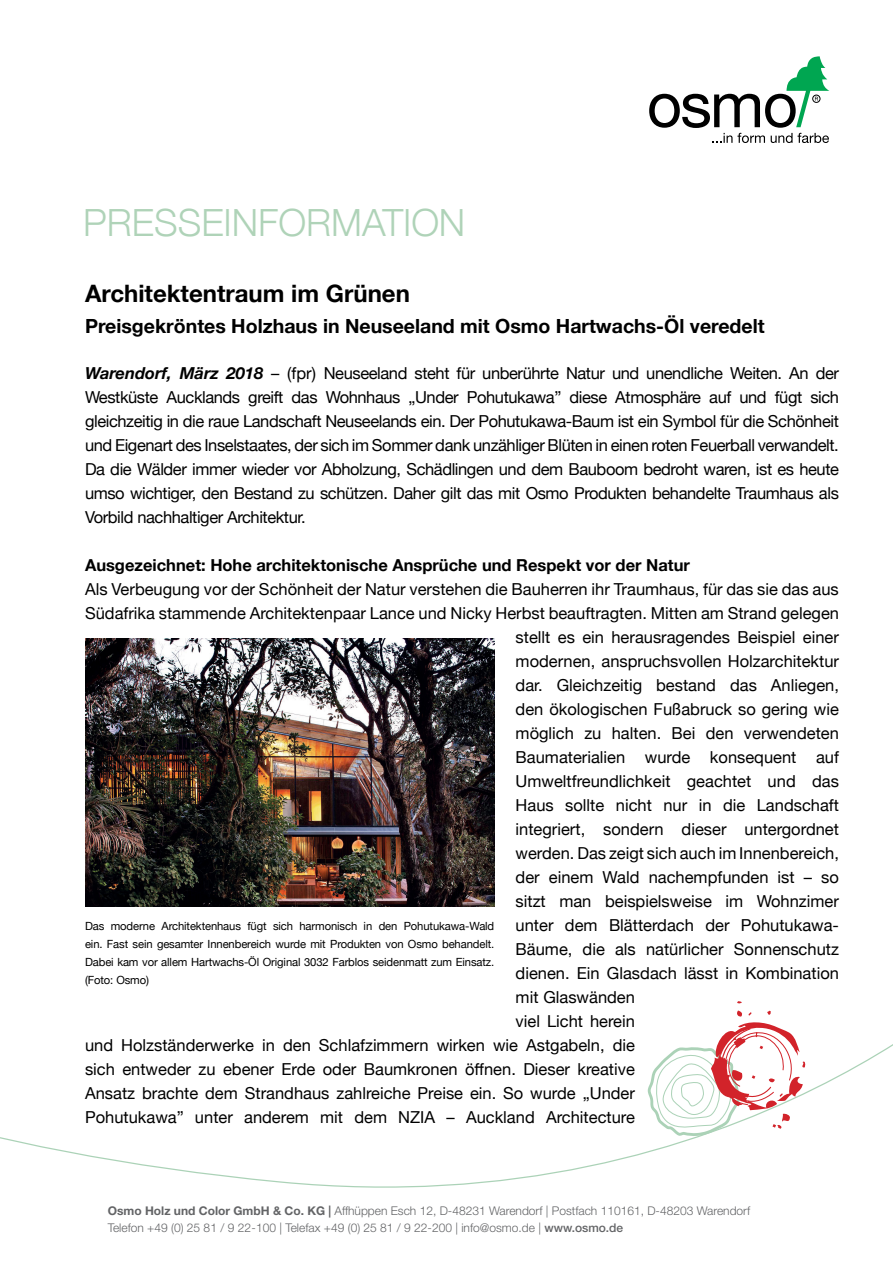
<style>
.page{position:relative;width:893px;height:1263px;background:#fff}
.page>*{position:absolute;margin:0;border:0;box-sizing:border-box;transform-origin:0 0}
.t1{font:300 37.5px "Helvetica Neue";color:#afd3b8}
.t2{font:300 37.5px "Helvetica Neue";letter-spacing:.05em;color:#abd2b7}
.t3{font:700 24px "Helvetica Neue";color:#000}
.t4{font:700 19.5px "Helvetica Neue";color:#000}
.t5{font:16.5px/24px "Helvetica Neue";color:#000;text-align:justify}
.t6{font:700 16.5px "Helvetica Neue";color:#000}
.t7{font:300 12px/16.5px "Helvetica Neue";color:#636466}
.t8{font:11.25px/18px "Helvetica Neue";letter-spacing:-.01em;color:#000;text-align:justify}
.s1{font-weight:700;font-style:italic}
.s2{font-weight:700}
.s3{font-weight:500}
</style>
<div class="page">
<svg style="left:649px;top:56px;width:180px;height:87px"></svg>
<svg style="left:0;top:1044px;width:893px;height:144px"></svg>
<svg style="left:737px;top:1001px;width:5px;height:3px"></svg>
<svg style="left:646px;top:1010px;width:160px;height:128px"></svg>
<img style="left:85px;top:638px;width:409px;height:268px">
<h1 class="t2" style="left:108px;top:198px;width:415px">Presseinformation</h1>
<h1 class="t1" style="left:83px;top:192px;width:383px">PRESSEINFORMATION</h1>
<h2 class="t3" style="left:85px;top:275px;width:326px">Architektentraum im Grünen</h2>
<p class="t4" style="left:85px;top:311px;width:681px">Preisgekröntes Holzhaus in Neuseeland mit Osmo Hartwachs-Öl veredelt</p>
<p class="t5" style="left:85px;top:362px;width:755px"><span class="s1">Warendorf, März 2018</span> – (fpr) Neuseeland steht für unberührte Natur und unendliche Weiten. An der Westküste Aucklands greift das Wohnhaus „Under Pohutukawa” diese Atmosphäre auf und fügt sich gleichzeitig in die raue Landschaft Neuseelands ein. Der Pohutukawa-Baum ist ein Symbol für die Schönheit und Eigenart des Inselstaates, der sich im Sommer dank unzähliger Blüten in einen roten Feuerball verwandelt.<br>Da die Wälder immer wieder vor Abholzung, Schädlingen und dem Bauboom bedroht waren, ist es heute umso wichtiger, den Bestand zu schützen. Daher gilt das mit Osmo Produkten behandelte Traumhaus als Vorbild nachhaltiger Architektur.</p>
<p class="t6" style="left:85px;top:552px;width:606px">Ausgezeichnet: Hohe architektonische Ansprüche und Respekt vor der Natur</p>
<p class="t5" style="left:85px;top:578px;width:755px">Als Verbeugung vor der Schönheit der Natur verstehen die Bauherren ihr Traumhaus, für das sie das aus</p>
<p class="t5" style="left:85px;top:602px;width:755px">Südafrika stammende Architektenpaar Lance und Nicky Herbst beauftragten. Mitten am Strand gelegen</p>
<p class="t5" style="left:516px;top:626px;width:325px">stellt es ein herausragendes Beispiel einer</p>
<p class="t5" style="left:516px;top:650px;width:325px">modernen, anspruchsvollen Holzarchitektur</p>
<p class="t5" style="left:516px;top:674px;width:325px">dar. Gleichzeitig bestand das Anliegen,</p>
<p class="t5" style="left:516px;top:698px;width:325px">den ökologischen Fußabruck so gering wie</p>
<p class="t5" style="left:516px;top:722px;width:325px">möglich zu halten. Bei den verwendeten</p>
<p class="t5" style="left:516px;top:746px;width:325px">Baumaterialien wurde konsequent auf</p>
<p class="t5" style="left:516px;top:770px;width:325px">Umweltfreundlichkeit geachtet und das</p>
<p class="t5" style="left:516px;top:794px;width:325px">Haus sollte nicht nur in die Landschaft</p>
<p class="t5" style="left:516px;top:818px;width:325px">integriert, sondern dieser untergordnet</p>
<p class="t5" style="left:516px;top:842px;width:325px">werden. Das zeigt sich auch im Innenbereich,</p>
<p class="t5" style="left:516px;top:866px;width:325px">der einem Wald nachempfunden ist – so</p>
<p class="t5" style="left:516px;top:890px;width:325px">sitzt man beispielsweise im Wohnzimer</p>
<p class="t5" style="left:516px;top:914px;width:325px">unter dem Blätterdach der Pohutukawa-</p>
<p class="t5" style="left:516px;top:938px;width:325px">Bäume, die als natürlicher Sonnenschutz</p>
<p class="t5" style="left:516px;top:962px;width:325px">dienen. Ein Glasdach lässt in Kombination</p>
<p class="t5" style="left:516px;top:986px;width:121px">mit Glaswänden</p>
<p class="t5" style="left:516px;top:1010px;width:121px">viel Licht herein</p>
<p class="t5" style="left:85px;top:1034px;width:551px">und Holzständerwerke in den Schlafzimmern wirken wie Astgabeln, die</p>
<p class="t5" style="left:85px;top:1058px;width:551px">sich entweder zu ebener Erde oder Baumkronen öffnen. Dieser kreative</p>
<p class="t5" style="left:85px;top:1082px;width:551px">Ansatz brachte dem Strandhaus zahlreiche Preise ein. So wurde „Under</p>
<p class="t5" style="left:85px;top:1106px;width:551px">Pohutukawa” unter anderem mit dem NZIA – Auckland Architecture</p>
<p class="t8" style="left:85px;top:917px;width:411px">Das moderne Architektenhaus fügt sich harmonisch in den Pohutukawa-Wald ein. Fast sein gesamter Innenbereich wurde mit Produkten von Osmo behandelt.<br>Dabei kam vor allem Hartwachs-Öl Original 3032 Farblos seidenmatt zum Einsatz. (Foto: Osmo)</p>
<p class="t7" style="left:108px;top:1202px;width:644px"><span class="s2">Osmo Holz und Color GmbH &amp; Co. KG |</span> affhüppen esch 12, D-48231 Warendorf | Postfach 110161, D-48203 Warendorf telefon +49 (0) 25 81 / 9 22-100 | telefax +49 (0) 25 81 / 9 22-200 | info@osmo.de | <span class="s3">www.osmo.de</span></p>
</div>
